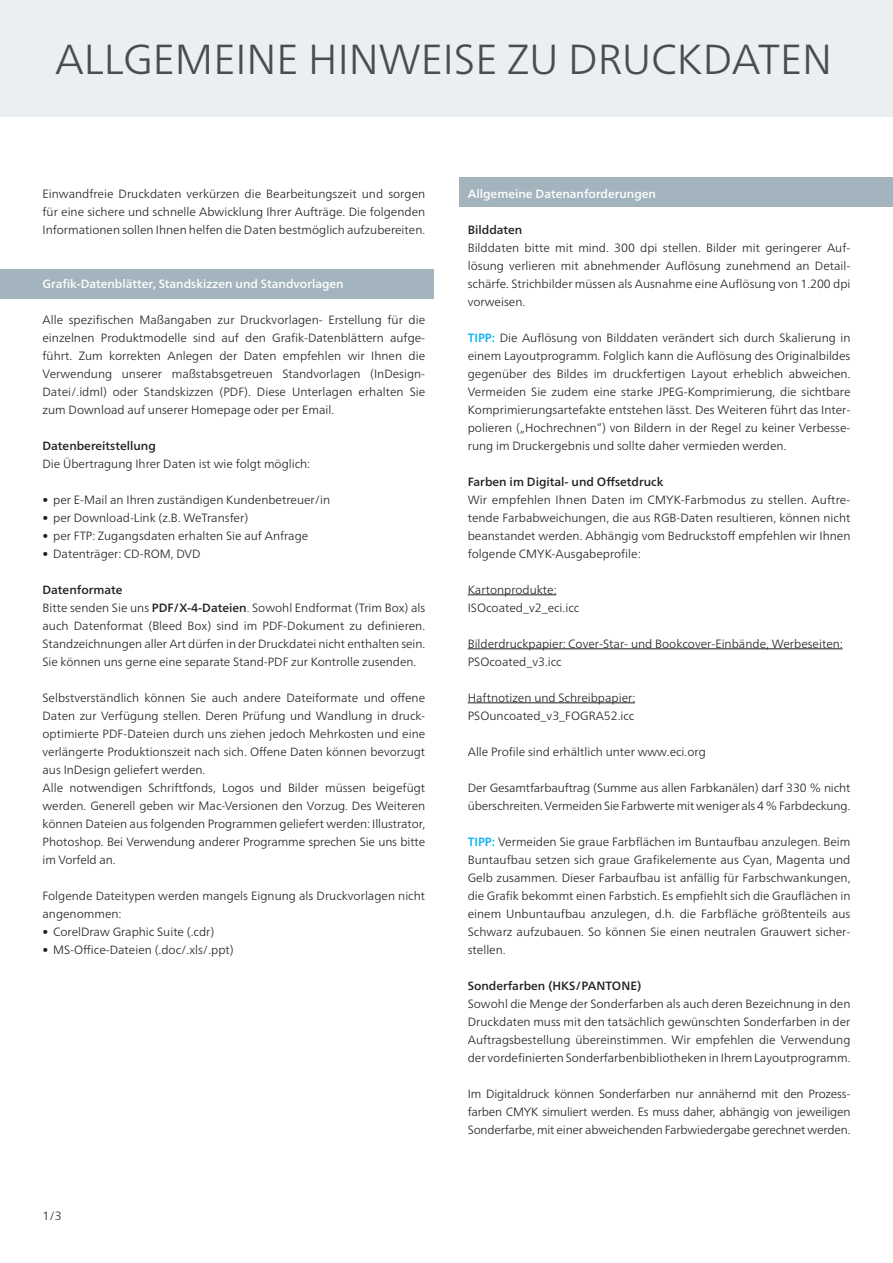
<style>
.page{position:relative;width:893px;height:1263px;background:#fff}
.page>*{position:absolute;margin:0;border:0;box-sizing:border-box;transform-origin:0 0}
.t1{font:300 42px "Frutiger Neue LT Pro";color:#4b4c4d}
.Fließtext{font:300 12px/18px "Frutiger Neue LT Pro";color:#231f20;text-align:justify}
.Fließtext-2{font:500 12px "Frutiger Neue LT Pro";color:#231f20}
.Fließtext-3{font:500 12px "Frutiger Neue LT Pro";color:#fff}
.s1{font-weight:500}
.s2{font-weight:500;color:#00aeef}
</style>
<div class="page">
<div style="left:0;top:0;width:893px;height:116px;background:#ebeff1"></div>
<div style="left:0;top:269px;width:434px;height:30px;background:#a3b4be"></div>
<div style="left:459px;top:178px;width:434px;height:29px;background:#a3b4be"></div>
<hr style="left:468px;top:594px;width:88px;height:1px;background:#231f20">
<hr style="left:468px;top:648px;width:374px;height:1px;background:#231f20">
<hr style="left:468px;top:702px;width:167px;height:1px;background:#231f20">
<h1 class="t1" style="left:55px;top:34px;width:778px">ALLGEMEINE HINWEISE ZU DRUCKDATEN</h1>
<p class="Fließtext" style="left:43px;top:185px;width:384px">Einwandfreie Druckdaten verkürzen die Bearbeitungszeit und sorgen für eine sichere und schnelle Abwicklung Ihrer Aufträge. Die folgenden Informationen sollen Ihnen helfen die Daten bestmöglich aufzubereiten.</p>
<p class="Fließtext-3" style="left:43px;top:277px;width:303px">Grafik-Datenblätter, Standskizzen und Standvorlagen</p>
<p class="Fließtext" style="left:43px;top:311px;width:384px">Alle spezifischen Maßangaben zur Druckvorlagen- Erstellung für die einzelnen Produktmodelle sind auf den Grafik-Datenblättern aufge&shy;führt. Zum korrekten Anlegen der Daten empfehlen wir Ihnen die Verwendung unserer maßstabsgetreuen Standvorlagen (InDesign-Datei/.idml) oder Standskizzen (PDF). Diese Unterlagen erhalten Sie zum Download auf unserer Homepage oder per Email.</p>
<p class="Fließtext-2" style="left:43px;top:439px;width:115px">Datenbereitstellung</p>
<p class="Fließtext" style="left:43px;top:455px;width:269px">Die Übertragung Ihrer Daten ist wie folgt möglich:</p>
<p class="Fließtext" style="left:43px;top:491px;width:289px">• per E-Mail an Ihren zuständigen Kundenbetreuer/in</p>
<p class="Fließtext" style="left:43px;top:509px;width:207px">• per Download-Link (z.B. WeTransfer)</p>
<p class="Fließtext" style="left:43px;top:527px;width:267px">• per FTP: Zugangsdaten erhalten Sie auf Anfrage</p>
<p class="Fließtext" style="left:43px;top:545px;width:160px">• Datenträger: CD-ROM, DVD</p>
<p class="Fließtext-2" style="left:43px;top:583px;width:81px">Datenformate</p>
<p class="Fließtext" style="left:43px;top:599px;width:384px">Bitte senden Sie uns <span class="s1">PDF/X-4-Dateien</span>. Sowohl Endformat (Trim Box) als auch Datenformat (Bleed Box) sind im PDF-Dokument zu definieren.<br>Standzeichnungen aller Art dürfen in der Druckdatei nicht enthalten sein.<br>Sie können uns gerne eine separate Stand-PDF zur Kontrolle zusenden.</p>
<p class="Fließtext" style="left:43px;top:689px;width:384px">Selbstverständlich können Sie auch andere Dateiformate und offene Daten zur Verfügung stellen. Deren Prüfung und Wandlung in druck&shy;optimierte PDF-Dateien durch uns ziehen jedoch Mehrkosten und eine verlängerte Produktionszeit nach sich. Offene Daten können bevorzugt aus InDesign geliefert werden.</p>
<p class="Fließtext" style="left:43px;top:779px;width:384px">Alle notwendigen Schriftfonds, Logos und Bilder müssen beigefügt werden. Generell geben wir Mac-Versionen den Vorzug. Des Weiteren können Dateien aus folgenden Programmen geliefert werden: Illustrator, Photoshop. Bei Verwendung anderer Programme sprechen Sie uns bitte im Vorfeld an.</p>
<p class="Fließtext" style="left:43px;top:887px;width:384px">Folgende Dateitypen werden mangels Eignung als Druckvorlagen nicht angenommen:</p>
<p class="Fließtext" style="left:43px;top:923px;width:173px">• CorelDraw Graphic Suite (.cdr)</p>
<p class="Fließtext" style="left:43px;top:941px;width:193px">• MS-Office-Dateien (.doc/.xls/.ppt)</p>
<p class="Fließtext" style="left:43px;top:1207px;width:21px">1/3</p>
<p class="Fließtext-3" style="left:468px;top:187px;width:190px">Allgemeine Datenanforderungen</p>
<p class="Fließtext-2" style="left:468px;top:223px;width:56px">Bilddaten</p>
<p class="Fließtext" style="left:468px;top:239px;width:384px">Bilddaten bitte mit mind. 300 dpi stellen. Bilder mit geringerer Auf&shy;lösung verlieren mit abnehmender Aufösung zunehmend an Detail&shy;schärfe. Strichbilder müssen als Ausnahme eine Auflösung von 1.200 dpi vorweisen.</p>
<p class="Fließtext" style="left:468px;top:329px;width:384px"><span class="s2">TIPP:</span> Die Auflösung von Bilddaten verändert sich durch Skalierung in einem Layoutprogramm. Folglich kann die Auflösung des Originalbildes gegenüber des Bildes im druckfertigen Layout erheblich abweichen.<br>Vermeiden Sie zudem eine starke JPEG-Komprimierung, die sichtbare Komprimierungsartefakte entstehen lässt. Des Weiteren führt das Inter&shy;polieren („Hochrechnen“) von Bildern in der Regel zu keiner Verbesse&shy;rung im Druckergebnis und sollte daher vermieden werden.</p>
<p class="Fließtext-2" style="left:468px;top:475px;width:197px">Farben im Digital- und Offsetdruck</p>
<p class="Fließtext" style="left:468px;top:491px;width:384px">Wir empfehlen Ihnen Daten im CMYK-Farbmodus zu stellen. Auftre&shy;tende Farbabweichungen, die aus RGB-Daten resultieren, können nicht beanstandet werden. Abhängig vom Bedruckstoff empfehlen wir Ihnen folgende CMYK-Ausgabeprofile:</p>
<p class="Fließtext" style="left:468px;top:581px;width:91px">Kartonprodukte:</p>
<p class="Fließtext" style="left:468px;top:599px;width:113px">ISOcoated_v2_eci.icc</p>
<p class="Fließtext" style="left:468px;top:635px;width:377px">Bilderdruckpapier: Cover-Star- und Bookcover-Einbände, Werbeseiten:</p>
<p class="Fließtext" style="left:468px;top:653px;width:95px">PSOcoated_v3.icc</p>
<p class="Fließtext" style="left:468px;top:689px;width:169px">Haftnotizen und Schreibpapier:</p>
<p class="Fließtext" style="left:468px;top:707px;width:168px">PSOuncoated_v3_FOGRA52.icc</p>
<p class="Fließtext" style="left:468px;top:743px;width:240px">Alle Profile sind erhältlich unter www.eci.org</p>
<p class="Fließtext" style="left:468px;top:779px;width:384px">Der Gesamtfarbauftrag (Summe aus allen Farbkanälen) darf 330 % nicht überschreiten. Vermeiden Sie Farbwerte mit weniger als 4 % Farbdeckung.</p>
<p class="Fließtext" style="left:468px;top:833px;width:384px"><span class="s2">TIPP:</span> Vermeiden Sie graue Farbflächen im Buntaufbau anzulegen. Beim Buntaufbau setzen sich graue Grafikelemente aus Cyan, Magenta und Gelb zusammen. Dieser Farbaufbau ist anfällig für Farbschwankungen, die Grafik bekommt einen Farbstich. Es empfiehlt sich die Grauflächen in einem Unbuntaufbau anzulegen, d.h. die Farb-fläche größtenteils aus Schwarz aufzubauen. So können Sie einen neutralen Grauwert sicher&shy;stellen.</p>
<p class="Fließtext-2" style="left:468px;top:979px;width:175px">Sonderfarben (HKS/PANTONE)</p>
<p class="Fließtext" style="left:468px;top:995px;width:384px">Sowohl die Menge der Sonderfarben als auch deren Bezeichnung in den Druckdaten muss mit den tatsächlich gewünschten Sonderfarben in der Auftragsbestellung übereinstimmen. Wir empfehlen die Verwendung der vordefinierten Sonderfarbenbibliotheken in Ihrem Layoutprogramm.</p>
<p class="Fließtext" style="left:468px;top:1085px;width:384px">Im Digitaldruck können Sonderfarben nur annähernd mit den Prozess&shy;farben CMYK simuliert werden. Es muss daher, abhängig von jeweiligen Sonderfarbe, mit einer abweichenden Farbwiedergabe gerechnet werden.</p>
</div>
